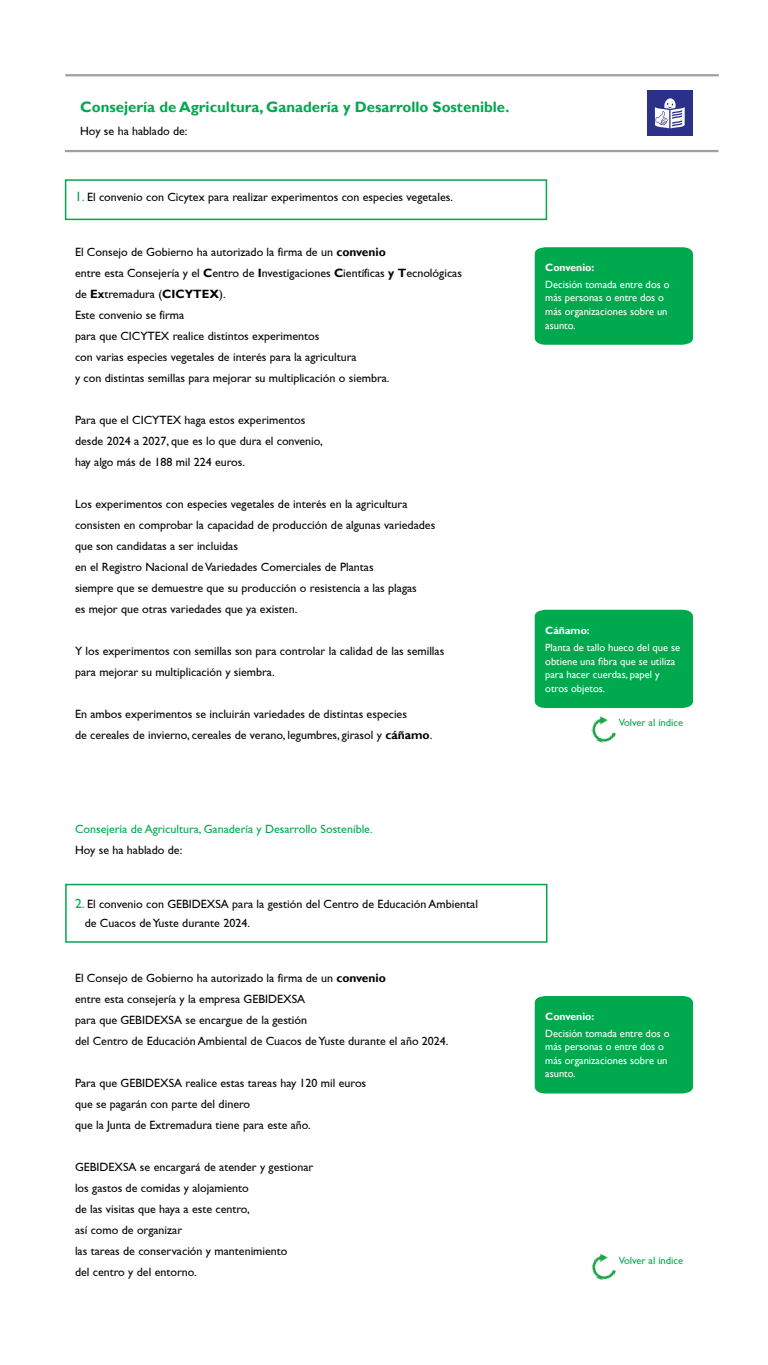
<style>
.page{position:relative;width:768px;height:1365px;background:#fff}
.page>*{position:absolute;margin:0;border:0;box-sizing:border-box;transform-origin:0 0}
.t1{font:700 15px "Gill Sans";color:#00a84e}
.t2{font:12px/21px "Gill Sans";color:#040503}
.t3{font:12px "Gill Sans";color:#00a84e}
.t4{font:10.5px/13.5px "Gill Sans";color:#fff}
.t5{font:10.5px "Gill Sans";color:#00a84e}
.t6{font:700 10.5px "Gill Sans";color:#fff}
.s1{font-size:13.5px;color:#00a84e}
.s2{font-weight:700}
</style>
<div class="page">
<hr style="left:65px;top:74px;width:654px;height:2px;background:#9fa0a3">
<hr style="left:65px;top:150px;width:653px;height:2px;background:#9fa0a3">
<div style="left:65px;top:179px;width:482px;height:41px;border:2px solid #00a84e"></div>
<img style="left:647px;top:91px;width:46px;height:45px">
<img style="left:591px;top:716px;width:25px;height:27px">
<div style="left:535px;top:247px;width:158px;height:98px;background:#00a84e"></div>
<div style="left:65px;top:884px;width:483px;height:59px;border:2px solid #00a84e"></div>
<img style="left:591px;top:1253px;width:25px;height:28px">
<div style="left:535px;top:996px;width:158px;height:98px;background:#00a84e"></div>
<div style="left:535px;top:610px;width:158px;height:98px;background:#00a84e"></div>
<p class="t1" style="left:80px;top:98px;width:431px">Consejería de Agricultura, Ganadería y Desarrollo Sostenible.</p>
<p class="t2" style="left:80px;top:121px;width:109px">Hoy se ha hablado de:</p>
<p class="t2" style="left:75px;top:187px;width:379px"><span class="s1">1.</span> El convenio con Cicytex para realizar experimentos con especies vegetales.</p>
<p class="t2" style="left:75px;top:242px;width:388px">El Consejo de Gobierno ha autorizado la firma de un <span class="s2">convenio<br></span>entre esta Consejería y el <span class="s2">C</span>entro de <span class="s2">I</span>nvestigaciones <span class="s2">C</span>ientíficas <span class="s2">y T</span>ecnológicas de <span class="s2">Ex</span>tremadura (<span class="s2">CICYTEX</span>).<br>Este convenio se firma<br>para que CICYTEX realice distintos experimentos<br>con varias especies vegetales de interés para la agricultura<br>y con distintas semillas para mejorar su multiplicación o siembra.</p>
<p class="t2" style="left:75px;top:410px;width:249px">Para que el CICYTEX haga estos experimentos desde 2024 a 2027, que es lo que dura el convenio, hay algo más de 188 mil 224 euros.</p>
<p class="t2" style="left:75px;top:494px;width:362px">Los experimentos con especies vegetales de interés en la agricultura consisten en comprobar la capacidad de producción de algunas variedades que son candidatas a ser incluidas<br>en el Registro Nacional de Variedades Comerciales de Plantas<br>siempre que se demuestre que su producción o resistencia a las plagas<br>es mejor que otras variedades que ya existen.</p>
<p class="t2" style="left:75px;top:641px;width:371px">Y los experimentos con semillas son para controlar la calidad de las semillas para mejorar su multiplicación y siembra.</p>
<p class="t2" style="left:75px;top:704px;width:359px">En ambos experimentos se incluirán variedades de distintas especies<br>de cereales de invierno, cereales de verano, legumbres, girasol y <span class="s2">cáñamo</span>.</p>
<p class="t3" style="left:75px;top:822px;width:299px">Consejería de Agricultura, Ganadería y Desarrollo Sostenible.</p>
<p class="t2" style="left:75px;top:839px;width:109px">Hoy se ha hablado de:</p>
<p class="t2" style="left:85px;top:894px;width:395px;line-height:19.5px;text-indent:-10px"><span class="s1">2.</span> El convenio con GEBIDEXSA para la gestión del Centro de Educación Ambiental de Cuacos de Yuste durante 2024.</p>
<p class="t2" style="left:75px;top:968px;width:375px">El Consejo de Gobierno ha autorizado la firma de un <span class="s2">convenio<br></span>entre esta consejería y la empresa GEBIDEXSA<br>para que GEBIDEXSA se encargue de la gestión<br>del Centro de Educación Ambiental de Cuacos de Yuste durante el año 2024.</p>
<p class="t2" style="left:75px;top:1073px;width:293px">Para que GEBIDEXSA realice estas tareas hay 120 mil euros que se pagarán con parte del dinero<br>que la Junta de Extremadura tiene para este año.</p>
<p class="t2" style="left:75px;top:1157px;width:240px">GEBIDEXSA se encargará de atender y gestionar los gastos de comidas y alojamiento<br>de las visitas que haya a este centro,<br>así como de organizar<br>las tareas de conservación y mantenimiento<br>del centro y del entorno.</p>
<p class="t6" style="left:545px;top:261px;width:51px">Convenio:</p>
<p class="t4" style="left:545px;top:278px;width:126px">Decisión tomada entre dos o más personas o entre dos o más organizaciones sobre un asunto.</p>
<p class="t6" style="left:545px;top:624px;width:46px">Cáñamo:</p>
<p class="t4" style="left:545px;top:641px;width:136px">Planta de tallo hueco del que se obtiene una fibra que se utiliza para hacer cuerdas, papel y otros objetos.</p>
<p class="t5" style="left:619px;top:717px;width:66px">Volver al índice</p>
<p class="t6" style="left:545px;top:1010px;width:51px">Convenio:</p>
<p class="t4" style="left:545px;top:1027px;width:126px">Decisión tomada entre dos o más personas o entre dos o más organizaciones sobre un asunto.</p>
<p class="t5" style="left:619px;top:1254px;width:66px">Volver al índice</p>
</div>
